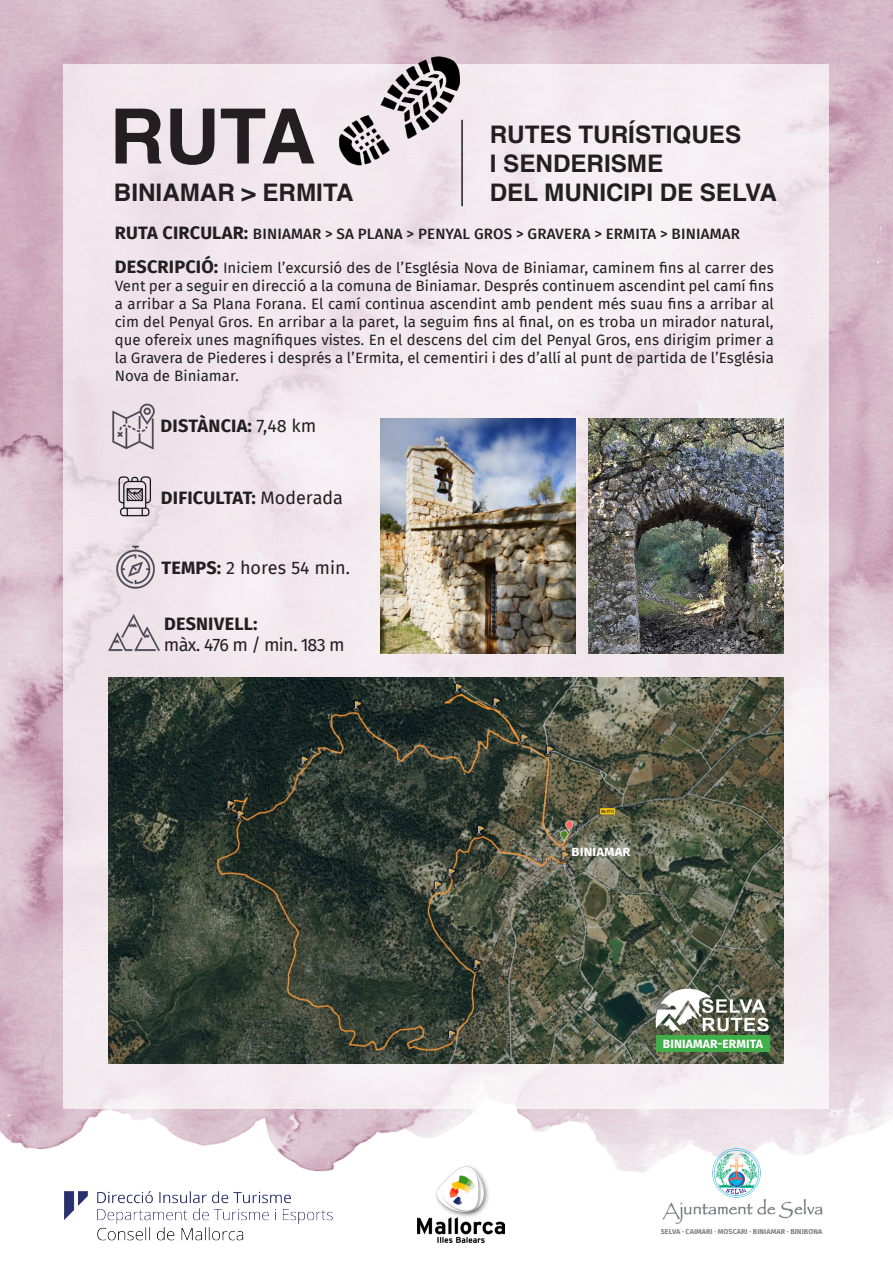
<style>
.page{position:relative;width:893px;height:1263px;background:#fff}
.page>*{position:absolute;margin:0;border:0;box-sizing:border-box;transform-origin:0 0}
.t1{font:700 76.2px "Helvetica";color:#231f20}
.t2{font:700 24.15px "Helvetica";color:#231f20}
.t3{font:700 18px "Fira Sans";letter-spacing:.01em;color:#231f20}
.t4{font:18px "Fira Sans";color:#231f20}
.t5{font:18px "Fira Sans";letter-spacing:-.04em;color:#231f20}
.t6{font:15px/18px "Fira Sans";color:#231f20;text-align:justify}
.t7{font:500 15px "Fira Sans";letter-spacing:.01em;color:#231f20}
.t8{font:700 12px "Fira Sans";letter-spacing:.01em;color:#fff}
.t9{font:700 12px "Fira Sans";letter-spacing:.01em;color:#fff;scale:1.08 1}
.t10{font:700 7.05px "Fira Sans";letter-spacing:.01em;color:#808285}
.s1{font-weight:700;font-size:18px}
.s2{font-weight:400}
.s3{font-weight:700}
</style>
<div class="page">
<img style="left:0;top:0;width:893px;height:1173px">
<div style="left:64px;top:64px;width:765px;height:1044px;background:#f2e9ed"></div>
<img style="left:64px;top:1191px;width:269px;height:49px">
<img style="left:418px;top:1164px;width:87px;height:78px">
<img style="left:662px;top:1197px;width:161px;height:27px">
<img style="left:712px;top:1149px;width:49px;height:48px">
<hr style="left:461px;top:120px;width:2px;height:86px;background:#231f20">
<img style="left:109px;top:677px;width:674px;height:386px">
<img style="left:381px;top:419px;width:194px;height:234px">
<img style="left:589px;top:419px;width:194px;height:234px">
<img style="left:302px;top:0;width:195px;height:174px">
<img style="left:102px;top:397px;width:62px;height:58px">
<img style="left:108px;top:469px;width:54px;height:53px">
<img style="left:103px;top:602px;width:57px;height:62px">
<img style="left:109px;top:542px;width:46px;height:49px">
<img style="left:650px;top:986px;width:124px;height:50px">
<div style="left:656px;top:1035px;width:113px;height:17px;background:#40ae49"></div>
<p class="t1" style="left:109px;top:75px;width:208px">RUTA</p>
<p class="t2" style="left:490px;top:115px;width:253px">RUTES TURÍSTIQUES</p>
<p class="t2" style="left:490px;top:144px;width:175px">I SENDERISME</p>
<p class="t2" style="left:114px;top:173px;width:241px">BINIAMAR &gt; ERMITA</p>
<p class="t2" style="left:490px;top:173px;width:289px">DEL MUNICIPI DE SELVA</p>
<p class="t7" style="left:115px;top:223px;width:627px"><span class="s1">RUTA CIRCULAR:</span> BINIAMAR &gt; SA PLANA &gt; PENYAL GROS &gt; GRAVERA &gt; ERMITA &gt; BINIAMAR</p>
<p class="t6" style="left:115px;top:260px;width:661px"><span class="s1">DESCRIPCIÓ:</span> Iniciem l’excursió des de l’Església Nova de Biniamar, caminem fins al carrer des Vent per a seguir en direcció a la comuna de Biniamar. Després continuem ascendint pel camí fins a arribar a Sa Plana Forana. El camí continua ascendint amb pendent més suau fins a arribar al cim del Penyal Gros. En arribar a la paret, la seguim fins al final, on es troba un mirador natural, que ofereix unes magnífiques vistes. En el descens del cim del Penyal Gros, ens dirigim primer a la Gravera de Piederes i després a l’Ermita, el cementiri i des d’allí al punt de partida de l’Església Nova de Biniamar.</p>
<p class="t3" style="left:161px;top:413px;width:157px">DISTÀNCIA: <span class="s2">7,48 km</span></p>
<p class="t3" style="left:161px;top:485px;width:184px">DIFICULTAT: <span class="s2">Moderada</span></p>
<p class="t4" style="left:161px;top:555px;width:190px"><span class="s3">TEMPS:</span> 2 hores 54 min.</p>
<p class="t3" style="left:164px;top:611px;width:95px">DESNIVELL:</p>
<p class="t5" style="left:164px;top:632px;width:182px">màx. 476 m / min. 183 m</p>
<p class="t9" style="left:572px;top:843px;width:56px">BINIAMAR</p>
<p class="t8" style="left:663px;top:1035px;width:102px">BINIAMAR-ERMITA</p>
<p class="t10" style="left:661px;top:1226px;width:163px">SELVA · CAIMARI · MOSCARI · BINIAMAR · BINIBONA</p>
</div>
